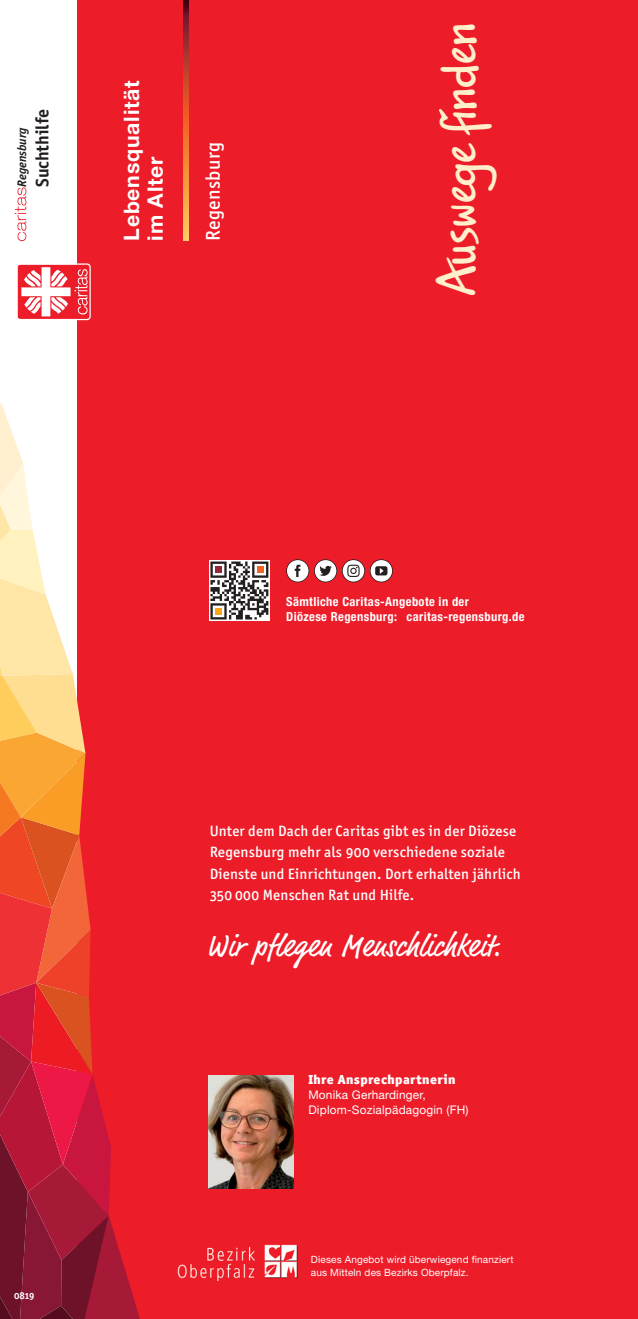
<style>
.page{position:relative;width:638px;height:1319px;background:#fff}
.page>*{position:absolute;margin:0;border:0;box-sizing:border-box;transform-origin:0 0}
.t1{font:700 47.5px "Jakob";color:#ffefcb}
.t2{font:31.25px "Market";color:#fff}
.t3{font:700 21.25px/23.8px "Helvetica Neue LT";letter-spacing:.04em;color:#fff}
.t4{font:20px "Officina San ITC Medium OS";letter-spacing:.02em;color:#fff}
.t5{font:700 18.12px "Officina Sans LT";color:#231f20}
.t6{font:15px/21.2px "Officina San ITC Medium OS";letter-spacing:.015em;color:#fff}
.t7{font:900 13.12px "Officina San ITC";letter-spacing:.03em;color:#fff}
.t8{font:700 condensed 12.5px/15px "Helvetica Neue LT";letter-spacing:.03em;color:#fff}
.t9{font:italic 700 12.5px "Officina Sans LT";color:#231f20}
.t10{font:11.88px/15px "Helvetica Neue LT";letter-spacing:.015em;color:#fff}
.t11{font:10px/12.6px "Helvetica Neue LT";letter-spacing:.015em;color:#fff}
.t12{font:10px "Officina Ser ITC Bold OS";color:#fff}
</style>
<div class="page">
<div style="left:78px;top:0;width:560px;height:1318px;background:#ed1c29"></div>
<svg style="left:0;top:334px;width:140px;height:984px"></svg>
<svg style="left:15px;top:187px;width:11px;height:54px"></svg>
<svg style="left:17px;top:263px;width:74px;height:57px"></svg>
<svg style="left:183px;top:0;width:5px;height:241px"></svg>
<svg style="left:439px;top:109px;width:7px;height:9px"></svg>
<img style="left:178px;top:1244px;width:120px;height:36px">
<img style="left:208px;top:1075px;width:86px;height:113px">
<svg style="left:209px;top:560px;width:61px;height:60px"></svg>
<svg style="left:210px;top:561px;width:58px;height:58px;background:#97908e"></svg>
<svg style="left:286px;top:559px;width:107px;height:23px"></svg>
<p class="t5" style="left:36px;top:187px;width:80px;rotate:-90deg">Suchthilfe</p>
<p class="t9" style="left:15px;top:186px;width:60px;rotate:-90deg">Regensburg</p>
<h3 class="t3" style="left:120px;top:241px;width:162px;rotate:-90deg">Lebensqualität im Alter</h3>
<h3 class="t4" style="left:203px;top:241px;width:100px;rotate:-90deg">Regensburg</h3>
<h1 class="t1" style="left:442px;top:295px;width:274px;rotate:-90deg">Auswege finden</h1>
<p class="t12" style="left:14px;top:1288px;width:22px">0819</p>
<p class="t8" style="left:286px;top:595px;width:240px">Sämtliche Caritas-Angebote in der<br>Diözese Regensburg: caritas-regensburg.de</p>
<p class="t6" style="left:210px;top:821px;width:312px">Unter dem Dach der Caritas gibt es in der Diözese Regensburg mehr als 900 verschiedene soziale Dienste und Einrichtungen. Dort erhalten jährlich 350 000 Menschen Rat und Hilfe.</p>
<h2 class="t2" style="left:206px;top:926px;width:296px">Wir pflegen Menschlichkeit.</h2>
<p class="t7" style="left:308px;top:1074px;width:148px">Ihre Ansprechpartnerin</p>
<p class="t10" style="left:308px;top:1088px;width:162px">Monika Gerhardinger,<br>Diplom-Sozialpädagogin (FH)</p>
<p class="t11" style="left:311px;top:1254px;width:204px">Dieses Angebot wird überwiegend finanziert aus Mitteln des Bezirks Oberpfalz.</p>
</div>
